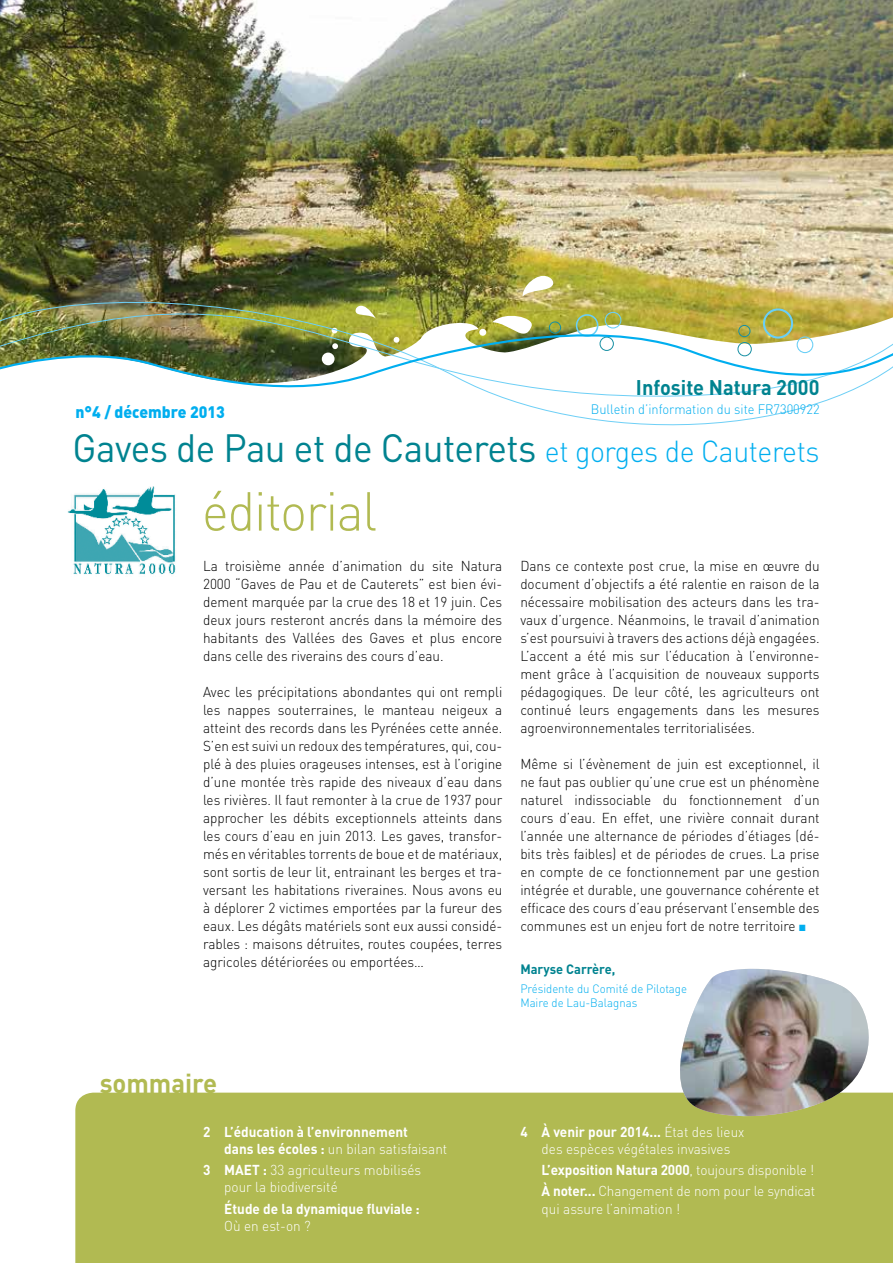
<style>
.page{position:relative;width:893px;height:1263px;background:#fff}
.page>*{position:absolute;margin:0;border:0;box-sizing:border-box;transform-origin:0 0}
.t1{font:300 54px "DIN";letter-spacing:-.025em;color:#b1ba52;scale:.95 1}
.t2{font:39px "DIN";letter-spacing:-.015em;color:#008390;scale:.95 1}
.t3{font:700 27px "DIN";color:#b1ba52;scale:.95 1}
.t4{font:700 21px "DIN";color:#008390;scale:.95 1}
.t5{font:900 16.5px "DIN";color:#00aeef;scale:.95 1}
.t6{font:300 14.25px/18px "DIN";color:#000;text-align:justify;scale:.95 1}
.t7{font:300 14.25px/17.1px "DIN";color:#fff;scale:.95 1}
.t8{font:700 14.25px/17.1px "DIN";color:#fff;scale:.95 1}
.t9{font:300 13.5px "DIN";color:#00aeef;scale:.95 1}
.t10{font:700 13.5px "DIN";color:#008390;scale:.95 1}
.t11{font:300 12px/14.4px "DIN";color:#00aeef;scale:.95 1}
.s1{font-weight:300;font-size:30px;color:#00aeef}
.s2{color:#00aeef}
.s3{font-weight:300}
.s4{font-weight:700}
</style>
<div class="page">
<img style="left:0;top:0;width:893px;height:251px">
<img style="left:0;top:251px;width:893px;height:34px">
<img style="left:0;top:285px;width:893px;height:141px">
<img style="left:0;top:315px;width:893px;height:85px">
<div style="left:75px;top:1092px;width:818px;height:171px;background:#b1ba52"></div>
<svg style="left:658px;top:968px;width:224px;height:155px"></svg>
<img style="left:678px;top:969px;width:192px;height:149px">
<img style="left:67px;top:486px;width:109px;height:89px">
<p class="t5" style="left:75px;top:401px;width:159px">n°4 / décembre 2013</p>
<h3 class="t4" style="left:636px;top:374px;width:195px">Infosite Natura 2000</h3>
<p class="t9" style="left:591px;top:400px;width:242px">Bulletin d’information du site FR7300922</p>
<h2 class="t2" style="left:73px;top:423px;width:788px">Gaves de Pau et de Cauterets <span class="s1">et gorges de Cauterets</span></h2>
<h1 class="t1" style="left:202px;top:478px;width:186px">éditorial</h1>
<p class="t6" style="left:203px;top:557px;width:317px">La troisième année d’animation du site Natura 2000 “Gaves de Pau et de Cauterets” est bien évi&shy;dement marquée par la crue des 18 et 19 juin. Ces deux jours resteront ancrés dans la mémoire des habitants des Vallées des Gaves et plus encore dans celle des riverains des cours d’eau.</p>
<p class="t6" style="left:203px;top:683px;width:317px">Avec les précipitations abondantes qui ont rempli les nappes souterraines, le manteau neigeux a atteint des records dans les Pyrénées cette année.<br>S’en est suivi un redoux des températures, qui, cou&shy;plé à des pluies orageuses intenses, est à l’origine d’une montée très rapide des niveaux d’eau dans les rivières. Il faut remonter à la crue de 1937 pour approcher les débits exceptionnels atteints dans les cours d’eau en juin 2013. Les gaves, transfor&shy;més en véritables torrents de boue et de matériaux, sont sortis de leur lit, entrainant les berges et tra&shy;versant les habitations riveraines. Nous avons eu à déplorer 2 victimes emportées par la fureur des eaux. Les dégâts matériels sont eux aussi considé&shy;rables : maisons détruites, routes coupées, terres agricoles détériorées ou emportées…</p>
<p class="t6" style="left:520px;top:557px;width:317px">Dans ce contexte post crue, la mise en œuvre du document d’objectifs a été ralentie en raison de la nécessaire mobilisation des acteurs dans les tra&shy;vaux d’urgence. Néanmoins, le travail d’animation s’est poursuivi à travers des actions déjà engagées.<br>L’accent a été mis sur l’éducation à l’environne&shy;ment grâce à l’acquisition de nouveaux supports pédagogiques. De leur côté, les agriculteurs ont continué leurs engagements dans les mesures agroenvironnementales territorialisées.</p>
<p class="t6" style="left:520px;top:755px;width:317px">Même si l’évènement de juin est exceptionnel, il ne faut pas oublier qu’une crue est un phénomène naturel indissociable du fonctionnement d’un cours d’eau. En effet, une rivière connait durant l’année une alternance de périodes d’étiages (dé&shy;bits très faibles) et de périodes de crues. La prise en compte de ce fonctionnement par une gestion intégrée et durable, une gouvernance cohérente et efficace des cours d’eau préservant l’ensemble des communes est un enjeu fort de notre territoire <span class="s2">■</span></p>
<p class="t10" style="left:520px;top:960px;width:101px">Maryse Carrère,</p>
<p class="t11" style="left:520px;top:981px;width:177px">Présidente du Comité de Pilotage<br>Maire de Lau-Balagnas</p>
<h3 class="t3" style="left:100px;top:1065px;width:125px">sommaire</h3>
<p class="t8" style="left:224px;top:1122px;width:236px;text-indent:-21px">2 L’éducation à l’environnement<br>dans les écoles : <span class="s3">un bilan satisfaisant</span></p>
<p class="t7" style="left:224px;top:1161px;width:209px;text-indent:-21px"><span class="s4">3 MAET :</span> 33 agriculteurs mobilisés pour la biodiversité</p>
<p class="t8" style="left:224px;top:1199px;width:207px">Étude de la dynamique fluviale :</p>
<p class="t7" style="left:224px;top:1217px;width:93px">Où en est-on ?</p>
<p class="t7" style="left:520px;top:1123px;width:237px;text-align:center"><span class="s4">4 À venir pour 2014...</span> État des lieux des espèces végétales invasives</p>
<p class="t7" style="left:542px;top:1159px;width:290px;line-height:21.3px"><span class="s4">L’exposition Natura 2000</span>, toujours disponible !<br><span class="s4">À noter...</span> Changement de nom pour le syndicat</p>
<p class="t7" style="left:542px;top:1200px;width:147px">qui assure l’animation !</p>
</div>
